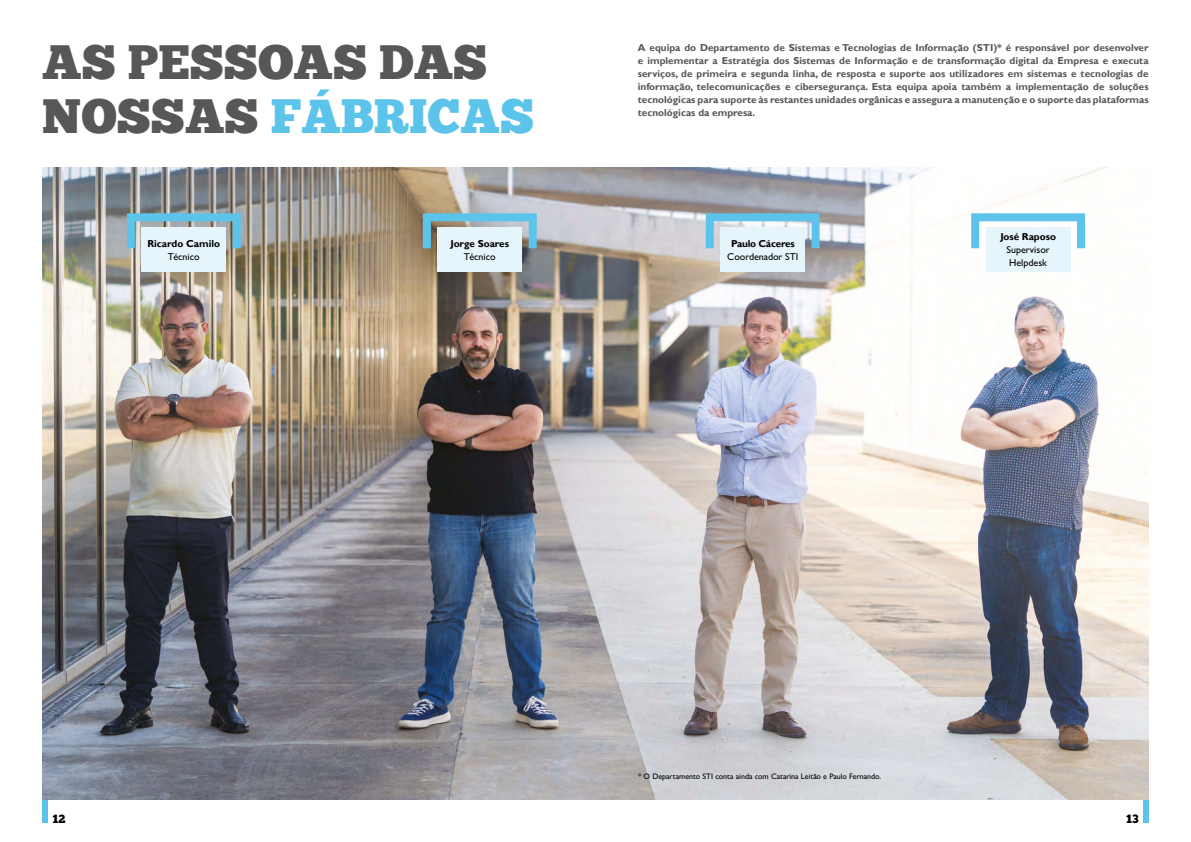
<style>
.page{position:relative;width:1191px;height:842px;background:#fff}
.page>*{position:absolute;margin:0;border:0;box-sizing:border-box;transform-origin:0 0}
.t1{font:48px/54px "Chunk Five Ex";color:#575756}
.t2{font:12px "Chunk Five Ex";color:#000}
.t3{font:700 10px/13px "Gill Sans";color:#575756;text-align:justify}
.t4{font:500 10px/13px "Gill Sans MT Pro";color:#000}
.t5{font:700 10px "Gill Sans";color:#000}
.t6{font:700 10px "Gill Sans";letter-spacing:-.025em;color:#000}
.t7{font:500 8px "Gill Sans MT Pro";color:#000}
.s1{color:#5cc4ea}
</style>
<div class="page">
<div style="left:1142px;top:799px;width:6px;height:24px;background:#5cc4ea"></div>
<div style="left:43px;top:799px;width:5px;height:24px;background:#5cc4ea"></div>
<img style="left:42px;top:168px;width:1106px;height:631px">
<div style="left:141px;top:228px;width:85px;height:44px;background:#e6f5fc"></div>
<div style="left:127px;top:213px;width:114px;height:39px;border:8px solid #5cc4ea"></div>
<div style="left:437px;top:228px;width:85px;height:44px;background:#e6f5fc"></div>
<div style="left:423px;top:213px;width:114px;height:39px;border:8px solid #5cc4ea"></div>
<div style="left:985px;top:228px;width:85px;height:44px;background:#e6f5fc"></div>
<div style="left:971px;top:213px;width:114px;height:39px;border:8px solid #5cc4ea"></div>
<div style="left:720px;top:228px;width:85px;height:44px;background:#e6f5fc"></div>
<div style="left:706px;top:213px;width:113px;height:39px;border:8px solid #5cc4ea"></div>
<h1 class="t1" style="left:42px;top:34px;width:493px">AS PESSOAS DAS<br>NOSSAS <span class="s1">FÁBRICAS</span></h1>
<p class="t3" style="left:638px;top:41px;width:512px">A equipa do Departamento de Sistemas e Tecnologias de Informação (STI)* é responsável por desenvolver e implementar a Estratégia dos Sistemas de Informação e de transformação digital da Empresa e executa serviços, de primeira e segunda linha, de resposta e suporte aos utilizadores em sistemas e tecnologias de informação, telecomunicações e cibersegurança. Esta equipa apoia também a implementação de soluções tecnológicas para suporte às restantes unidades orgânicas e assegura a manutenção e o suporte das plataformas tecnológicas da empresa.</p>
<p class="t5" style="left:147px;top:238px;width:74px">Ricardo Camilo</p>
<p class="t4" style="left:168px;top:250px;width:33px">Técnico</p>
<p class="t5" style="left:450px;top:238px;width:60px">Jorge Soares</p>
<p class="t4" style="left:464px;top:250px;width:33px">Técnico</p>
<p class="t6" style="left:731px;top:238px;width:65px">Paulo Cáceres</p>
<p class="t4" style="left:727px;top:250px;width:73px">Coordenador STI</p>
<p class="t5" style="left:1000px;top:231px;width:57px">José Raposo</p>
<p class="t4" style="left:1006px;top:243px;width:45px">Supervisor<br>Helpdesk</p>
<p class="t7" style="left:638px;top:772px;width:245px">* O Departamento STI conta ainda com Catarina Leitão e Paulo Fernando.</p>
<p class="t2" style="left:52px;top:810px;width:15px">12</p>
<p class="t2" style="left:1126px;top:810px;width:14px">13</p>
</div>
